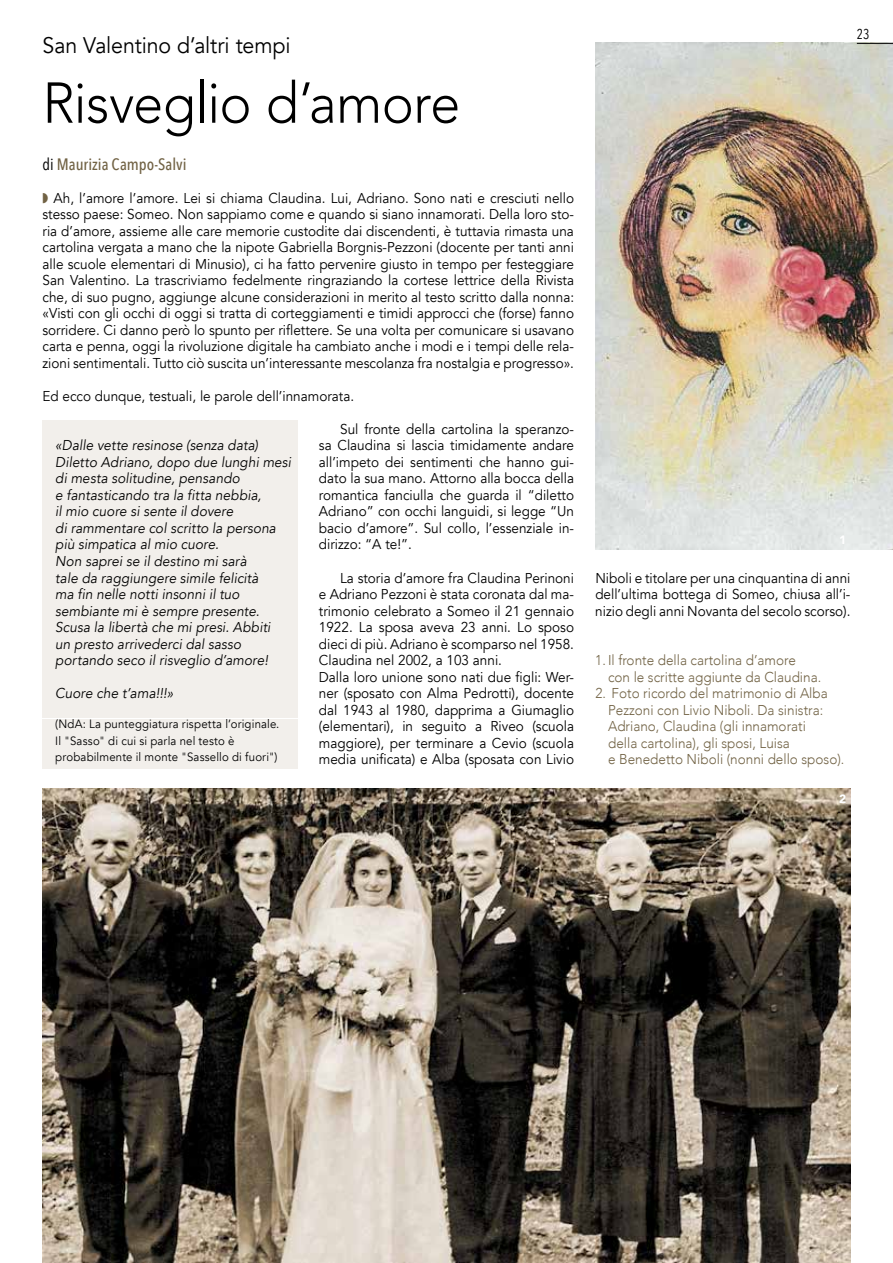
<style>
.page{position:relative;width:893px;height:1263px;background:#fff}
.page>*{position:absolute;margin:0;border:0;box-sizing:border-box;transform-origin:0 0}
.t1{font:300 57px "Avenir";letter-spacing:-.01em;color:#000;scale:.95 1}
.t2{font:22.5px "Avenir";letter-spacing:-.005em;color:#000;scale:.95 1}
.t3{font:500 16.5px "Avenir Next Condensed";color:#716244}
.t4{font:14.25px/16.5px "Avenir";color:#000;text-align:justify;scale:.95 1}
.t5{font:italic 14.25px/16.5px "Avenir";letter-spacing:.01em;color:#000;scale:.95 1}
.t6{font:300 14.25px/16.5px "Avenir";color:#716244;scale:.95 1}
.t7{font:14.25px "Avenir Next Condensed";color:#000;scale:.95 1}
.t8{font:12px/16.5px "Avenir";letter-spacing:.015em;color:#000;scale:.95 1}
.t9{font:900 12px "Avenir";color:#fff}
.s1{font-weight:400;color:#000}
</style>
<div class="page">
<div style="left:43px;top:420px;width:255px;height:19px;background:#f2efeb"></div>
<div style="left:43px;top:436px;width:255px;height:19px;background:#f2efeb"></div>
<div style="left:43px;top:453px;width:255px;height:167px;background:#f2efeb"></div>
<div style="left:43px;top:618px;width:255px;height:52px;background:#f2efeb"></div>
<div style="left:43px;top:667px;width:255px;height:19px;background:#f2efeb"></div>
<div style="left:43px;top:684px;width:255px;height:19px;background:#f2efeb"></div>
<div style="left:43px;top:702px;width:255px;height:16px;background:#f2efeb"></div>
<div style="left:43px;top:719px;width:255px;height:16px;background:#f2efeb"></div>
<div style="left:43px;top:735px;width:255px;height:34px;background:#f2efeb"></div>
<img style="left:595px;top:43px;width:298px;height:506px">
<img style="left:43px;top:789px;width:807px;height:474px">
<hr style="left:857px;top:43px;width:36px;height:1px;background:#000">
<p class="t7" style="left:857px;top:22px;width:15px">23</p>
<h2 class="t2" style="left:43px;top:32px;width:263px">San Valentino d’altri tempi</h2>
<h1 class="t1" style="left:43px;top:69px;width:441px">Risveglio d’amore</h1>
<p class="t3" style="left:43px;top:154px;width:146px"><span class="s1">di</span> Maurizia Campo-Salvi</p>
<p class="t4" style="left:43px;top:190px;width:561px;text-indent:11px">Ah, l’amore l’amore. Lei si chiama Claudina. Lui, Adriano. Sono nati e cresciuti nello stesso paese: Someo. Non sappiamo come e quando si siano innamorati. Della loro sto&shy;ria d’amore, assieme alle care memorie custodite dai discendenti, è tuttavia rimasta una cartolina vergata a mano che la nipote Gabriella Borgnis-Pezzoni (docente per tanti anni alle scuole elementari di Minusio), ci ha fatto pervenire giusto in tempo per festeggiare San Valentino. La trascriviamo fedelmente ringraziando la cortese lettrice della Rivista che, di suo pugno, aggiunge alcune considerazioni in merito al testo scritto dalla nonna: «Visti con gli occhi di oggi si tratta di corteggiamenti e timidi approcci che (forse) fanno sorridere. Ci danno però lo spunto per riflettere. Se una volta per comunicare si usavano carta e penna, oggi la rivoluzione digitale ha cambiato anche i modi e i tempi delle rela&shy;zioni sentimentali. Tutto ciò suscita un’interessante mescolanza fra nostalgia e progresso».</p>
<p class="t4" style="left:43px;top:388px;width:330px">Ed ecco dunque, testuali, le parole dell’innamorata.</p>
<p class="t5" style="left:55px;top:438px;width:250px">«Dalle vette resinose (senza data)<br>Diletto Adriano, dopo due lunghi mesi di mesta solitudine, pensando<br>e fantasticando tra la fitta nebbia,<br>il mio cuore si sente il dovere<br>di rammentare col scritto la persona più simpatica al mio cuore.<br>Non saprei se il destino mi sarà<br>tale da raggiungere simile felicità<br>ma fin nelle notti insonni il tuo sembiante mi è sempre presente.<br>Scusa la libertà che mi presi. Abbiti<br>un presto arrivederci dal sasso portando seco il risveglio d’amore!</p>
<p class="t5" style="left:55px;top:685px;width:126px">Cuore che t’ama!!!»</p>
<p class="t8" style="left:55px;top:716px;width:237px">(NdA: La punteggiatura rispetta l’originale.<br>Il "Sasso" di cui si parla nel testo è probabilmente il monte "Sassello di fuori")</p>
<p class="t4" style="left:319px;top:421px;width:270px;text-indent:21px">Sul fronte della cartolina la speranzo&shy;sa Claudina si lascia timidamente andare all’impeto dei sentimenti che hanno gui&shy;dato la sua mano. Attorno alla bocca della romantica fanciulla che guarda il “diletto Adriano” con occhi languidi, si legge “Un bacio d’amore”. Sul collo, l’essenziale in&shy;dirizzo: “A te!”.</p>
<p class="t4" style="left:319px;top:570px;width:270px;text-align:left;text-indent:21px">La storia d’amore fra Claudina Perinoni e Adriano Pezzoni è stata coronata dal ma&shy;trimonio celebrato a Someo il 21 gennaio 1922. La sposa aveva 23 anni. Lo sposo dieci di più. Adriano è scomparso nel 1958.<br>Claudina nel 2002, a 103 anni.<br>Dalla loro unione sono nati due figli: Wer&shy;ner (sposato con Alma Pedrotti), docente dal 1943 al 1980, dapprima a Giumaglio (elementari), in seguito a Riveo (scuola maggiore), per terminare a Cevio (scuola media unificata) e Alba (sposata con Livio</p>
<p class="t4" style="left:595px;top:570px;width:270px">Niboli e titolare per una cinquantina di anni dell’ultima bottega di Someo, chiusa all’i&shy;nizio degli anni Novanta del secolo scorso).</p>
<p class="t9" style="left:839px;top:529px;width:9px">1</p>
<p class="t6" style="left:608px;top:652px;width:226px;text-indent:-13px">1. Il fronte della cartolina d’amore con le scritte aggiunte da Claudina.</p>
<p class="t6" style="left:608px;top:685px;width:250px;text-indent:-13px">2. Foto ricordo del matrimonio di Alba Pezzoni con Livio Niboli. Da sinistra:<br>Adriano, Claudina (gli innamorati<br>della cartolina), gli sposi, Luisa<br>e Benedetto Niboli (nonni dello sposo).</p>
<p class="t9" style="left:839px;top:789px;width:9px">2</p>
</div>
